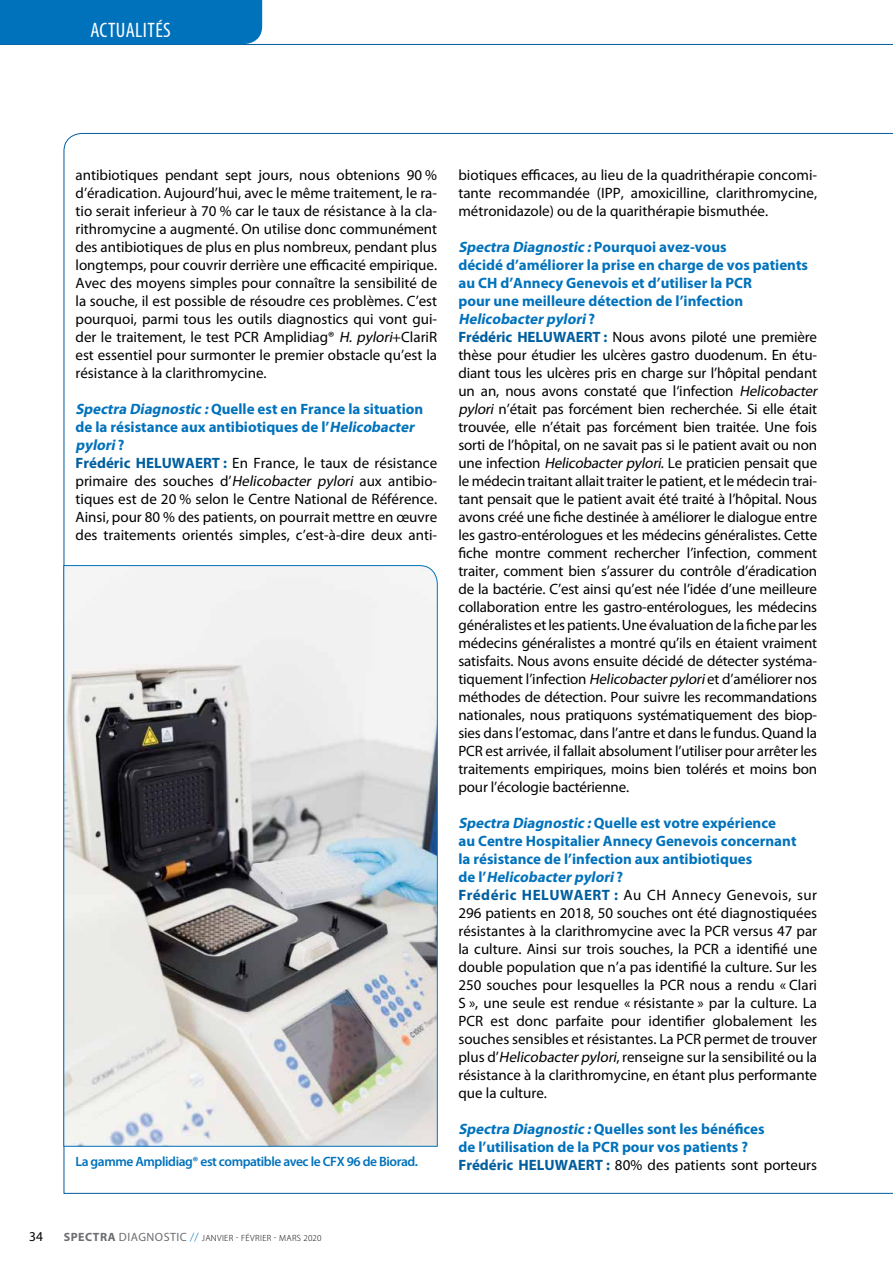
<style>
.page{position:relative;width:893px;height:1263px;background:#fff}
.page>*{position:absolute;margin:0;border:0;box-sizing:border-box;transform-origin:0 0}
.t1{font:condensed 21px "Myriad Pro";letter-spacing:.02em;color:#fff}
.t2{font:15px/18px "Myriad Pro";letter-spacing:-.01em;color:#000}
.t3{font:700 15px/18px "Myriad Pro";color:#0072bc}
.t4{font:600 13.5px "Myriad Pro";letter-spacing:-.03em;color:#0072bc}
.t5{font:13.5px "Myriad Pro";color:#000}
.t6{font:300 9px "Myriad Pro";letter-spacing:.04em;color:#000}
.s1{font-style:italic}
.s2{font-weight:700;font-style:italic;color:#0072bc}
.s3{font-weight:700;color:#0072bc}
.s4{font-weight:700;color:#005e9e}
.s5{color:#005e9e}
.s6{font-weight:400;color:#000}
.s7{font-weight:700;font-size:12px;color:#6d6e71}
.s8{font-weight:400;font-size:12px;color:#6d6e71}
.s9{font-size:12px;color:#0072bc}
</style>
<div class="page">
<hr style="left:0;top:44px;width:893px;height:1px;background:#005e9e">
<div style="left:0;top:0;width:262px;height:44px;background:#0072bc"></div>
<svg style="left:63px;top:565px;width:375px;height:582px"></svg>
<h1 class="t1" style="left:91px;top:18px;width:82px">ACTUALITÉS</h1>
<p class="t2" style="left:76px;top:165px;width:363px;text-align:justify">antibiotiques pendant sept jours, nous obtenions 90 % d’éradication. Aujourd’hui, avec le même traitement, le ra&shy;tio serait inferieur à 70 % car le taux de résistance à la cla&shy;rithromycine a augmenté. On utilise donc communément des antibiotiques de plus en plus nombreux, pendant plus longtemps, pour couvrir derrière une efficacité empirique.<br>Avec des moyens simples pour connaître la sensibilité de la souche, il est possible de résoudre ces problèmes. C’est pourquoi, parmi tous les outils diagnostics qui vont gui&shy;der le traitement, le test PCR Amplidiag® <span class="s1">H. pylori</span>+ClariR est essentiel pour surmonter le premier obstacle qu’est la résistance à la clarithromycine.</p>
<p class="t2" style="left:76px;top:399px;width:363px"><span class="s2">Spectra Diagnostic:</span><span class="s3">Quelle est en France la situation de la résistance aux antibiotiques de l’</span><span class="s2">Helicobacter pylori</span> <span class="s3">?<br></span><span class="s4">Frédéric HELUWAERT :</span> En France, le taux de résistance primaire des souches d’<span class="s1">Helicobacter pylori</span> aux antibio&shy;tiques est de 20 % selon le Centre National de Référence.<br>Ainsi, pour 80 % des patients, on pourrait mettre en œuvre des traitements orientés simples, c’est-à-dire deux anti-</p>
<p class="t4" style="left:76px;top:1153px;width:344px">La gamme Amplidiag® est compatible avec le CFX 96 de Biorad.</p>
<p class="t2" style="left:458px;top:165px;width:360px;text-align:justify">biotiques efficaces, au lieu de la quadrithérapie concomi&shy;tante recommandée (IPP, amoxicilline, clarithromycine, métronidazole) ou de la quarithérapie bismuthée.</p>
<p class="t2" style="left:458px;top:237px;width:363px"><span class="s2">Spectra Diagnostic:</span><span class="s3">Pourquoi avez-vous<br>décidé d’améliorer la prise en charge de vos patients au CH d’Annecy Genevois et d’utiliser la PCR<br>pour une meilleure détection de l’infection </span><span class="s2">Helicobacterpylori</span> <span class="s3">?<br></span><span class="s4">Frédéric HELUWAERT :</span> Nous avons piloté une première thèse pour étudier les ulcères gastro duodenum. En étu&shy;diant tous les ulcères pris en charge sur l’hôpital pendant un an, nous avons constaté que l‘infection <span class="s1">Helicobacter pylori</span> n’était pas forcément bien recherchée. Si elle était trouvée, elle n’était pas forcément bien traitée. Une fois sorti de l’hôpital, on ne savait pas si le patient avait ou non une infection <span class="s1">Helicobacterpylori</span>. Le praticien pensait que le médecin traitant allait traiter le patient, et le médecin trai&shy;tant pensait que le patient avait été traité à l’hôpital. Nous avons créé une fiche destinée à améliorer le dialogue entre les gastro-entérologues et les médecins généralistes. Cette fiche montre comment rechercher l’infection, comment traiter, comment bien s’assurer du contrôle d’éradication de la bactérie. C’est ainsi qu’est née l’idée d’une meilleure collaboration entre les gastro-entérologues, les médecins généralistes et les patients. Une évaluation de la fiche par les médecins généralistes a montré qu’ils en étaient vraiment satisfaits. Nous avons ensuite décidé de détecter systéma&shy;tiquement l’infection <span class="s1">Helicobacterpylori</span>et d’améliorer nos méthodes de détection. Pour suivre les recommandations nationales, nous pratiquons systématiquement des biop&shy;sies dans l’estomac, dans l’antre et dans le fundus. Quand la PCR est arrivée, il fallait absolument l’utiliser pour arrêter les traitements empiriques, moins bien tolérés et moins bon pour l’écologie bactérienne.</p>
<p class="t2" style="left:458px;top:813px;width:360px"><span class="s2">Spectra Diagnostic:</span><span class="s3">Quelle est votre expérience<br>au Centre Hospitalier Annecy Genevois concernant<br>la résistance de l’infection aux antibiotiques<br>d e l ’</span> <span class="s2">Helicobacterpylori</span> <span class="s3">?<br></span><span class="s4">Frédéric HELUWAERT :</span> Au CH Annecy Genevois, sur 296 patients en 2018, 50 souches ont été diagnostiquées résistantes à la clarithromycine avec la PCR versus 47 par la culture. Ainsi sur trois souches, la PCR a identifié une double population que n’a pas identifié la culture. Sur les 250 souches pour lesquelles la PCR nous a rendu « Clari S », une seule est rendue « résistante » par la culture. La PCR est donc parfaite pour identifier globalement les souches sensibles et résistantes. La PCR permet de trouver plus d’<span class="s1">Helicobacterpylori</span>, renseigne sur la sensibilité ou la résistance à la clarithromycine, en étant plus performante que la culture.</p>
<p class="t3" style="left:458px;top:1119px;width:360px"><span class="s1">Spectra Diagnostic:</span>Quelles sont les bénéfices<br>de l’utilisation de la PCR pour vos patients ?<br><span class="s5">Frédéric HELUWAERT :</span> <span class="s6">80% des patients sont porteurs</span></p>
<p class="t5" style="left:29px;top:1228px;width:16px">34</p>
<p class="t6" style="left:64px;top:1232px;width:259px"><span class="s7">Spectra</span> <span class="s8">DIAGNOSTIC</span> <span class="s9">//</span> JANVIER - FÉVRIER - MARS 2020</p>
</div>
